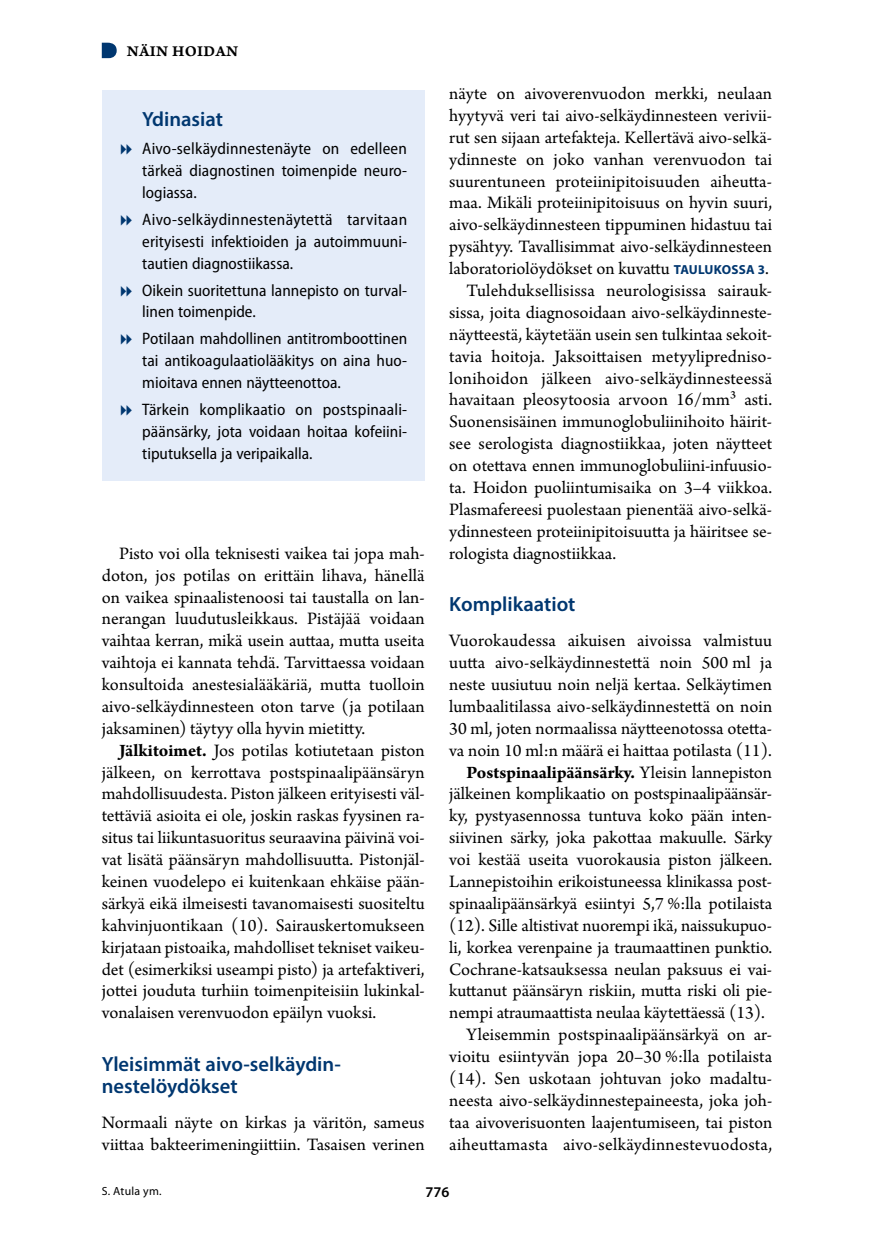
<style>
.page{position:relative;width:874px;height:1241px;background:#fff}
.page>*{position:absolute;margin:0;border:0;box-sizing:border-box;transform-origin:0 0}
.t1{font:600 20.65px/21.9px "Myriad Pro";color:#003770}
.t2{font:18.38px/21.9px "Arno Pro";color:#000;text-align:justify}
.t3{font:700 18.38px "Arno Pro";letter-spacing:-.005em;color:#000}
.t4{font:semi-condensed 16.62px/21.9px "Myriad Pro";color:#000;text-align:justify}
.t5{font:15.75px "Arno Pro Smbd Caption";letter-spacing:.02em;color:#000}
.t6{font:600 14.88px "Myriad Pro";color:#000}
.t7{font:11.9px "Myriad Pro";letter-spacing:.02em;color:#000}
.s1{font-weight:700}
.s2{font-family:"Myriad Pro";font-weight:700;font-size:13.12px;color:#003770}
.s3{font-weight:400}
</style>
<div class="page">
<div style="left:102px;top:90px;width:322px;height:390px;background:#e4ecf9"></div>
<svg style="left:102px;top:43px;width:15px;height:15px"></svg>
<p class="t5" style="left:127px;top:41px;width:113px">NÄIN HOIDAN</p>
<p class="t1" style="left:142px;top:108px;width:82px">Ydinasiat</p>
<p class="t4" style="left:142px;top:137px;width:266px">Aivo-selkäydinnestenäyte on edelleen tärkeä diagnostinen toimenpide neuro&shy;logiassa.</p>
<p class="t4" style="left:142px;top:208px;width:266px">Aivo-selkäydinnestenäytettä tarvitaan erityisesti infektioiden ja autoimmuuni&shy;tautien diagnostiikassa.</p>
<p class="t4" style="left:142px;top:279px;width:266px">Oikein suoritettuna lannepisto on turval&shy;linen toimenpide.</p>
<p class="t4" style="left:142px;top:327px;width:266px">Potilaan mahdollinen antitromboottinen tai antikoagulaatiolääkitys on aina huo&shy;mioitava ennen näytteenottoa.</p>
<p class="t4" style="left:142px;top:398px;width:266px">Tärkein komplikaatio on postspinaali&shy;päänsärky, jota voidaan hoitaa kofeiini&shy;tiputuksella ja veripaikalla.</p>
<p class="t2" style="left:102px;top:543px;width:324px;text-indent:17px">Pisto voi olla teknisesti vaikea tai jopa mah&shy;doton, jos potilas on erittäin lihava, hänellä on vaikea spinaalistenoosi tai taustalla on lan&shy;nerangan luudutusleikkaus. Pistäjää voidaan vaihtaa kerran, mikä usein auttaa, mutta useita vaihtoja ei kannata tehdä. Tarvittaessa voidaan konsultoida anestesialääkäriä, mutta tuolloin aivo-selkäydinnesteen oton tarve (ja potilaan jaksaminen) täytyy olla hyvin mietitty.</p>
<p class="t2" style="left:102px;top:740px;width:324px;text-indent:17px"><span class="s1">Jälkitoimet.</span> Jos potilas kotiutetaan piston jälkeen, on kerrottava postspinaalipäänsäryn mahdollisuudesta. Piston jälkeen erityisesti väl&shy;tettäviä asioita ei ole, joskin raskas fyysinen ra&shy;situs tai liikuntasuoritus seuraavina päivinä voi&shy;vat lisätä päänsäryn mahdollisuutta. Pistonjäl&shy;keinen vuodelepo ei kuitenkaan ehkäise pään&shy;särkyä eikä ilmeisesti tavanomaisesti suositeltu kahvinjuontikaan (10). Sairauskertomukseen kirjataan pistoaika, mahdolliset tekniset vaikeu&shy;det (esimerkiksi useampi pisto) ja artefaktiveri, jottei jouduta turhiin toimenpiteisiin lukinkal&shy;vonalaisen verenvuodon epäilyn vuoksi.</p>
<p class="t1" style="left:102px;top:1052px;width:239px">Yleisimmät aivo-selkäydin&shy;nestelöydökset</p>
<p class="t2" style="left:102px;top:1112px;width:324px">Normaali näyte on kirkas ja väritön, sameus viittaa bakteerimeningiittiin. Tasaisen verinen</p>
<p class="t2" style="left:449px;top:84px;width:324px">näyte on aivoverenvuodon merkki, neulaan</p>
<p class="t2" style="left:449px;top:105px;width:324px">hyytyvä veri tai aivo-selkäydinnesteen verivii-</p>
<p class="t2" style="left:449px;top:127px;width:323px">rut sen sijaan artefakteja. Kellertävä aivo-selkä-</p>
<p class="t2" style="left:449px;top:149px;width:324px">ydinneste on joko vanhan verenvuodon tai</p>
<p class="t2" style="left:449px;top:171px;width:324px">suurentuneen proteiinipitoisuuden aiheutta-</p>
<p class="t2" style="left:449px;top:193px;width:324px">maa. Mikäli proteiinipitoisuus on hyvin suuri,</p>
<p class="t2" style="left:449px;top:215px;width:324px">aivo-selkäydinnesteen tippuminen hidastuu tai</p>
<p class="t2" style="left:449px;top:237px;width:324px">pysähtyy. Tavallisimmat aivo-selkäydinnesteen</p>
<p class="t2" style="left:449px;top:258px;width:321px">laboratoriolöydökset on kuvattu <span class="s2">TAULUKOSSA 3</span>.</p>
<p class="t2" style="left:466px;top:280px;width:307px">Tulehduksellisissa neurologisissa sairauk-</p>
<p class="t2" style="left:449px;top:302px;width:323px">sissa, joita diagnosoidaan aivo-selkäydinneste-</p>
<p class="t2" style="left:449px;top:324px;width:324px">näytteestä, käytetään usein sen tulkintaa sekoit-</p>
<p class="t2" style="left:449px;top:346px;width:324px">tavia hoitoja. Jaksoittaisen metyylipredniso-</p>
<p class="t2" style="left:449px;top:368px;width:324px">lonihoidon jälkeen aivo-selkäydinnesteessä</p>
<p class="t2" style="left:449px;top:390px;width:324px">havaitaan pleosytoosia arvoon 16/mm3 asti.</p>
<p class="t2" style="left:449px;top:412px;width:324px">Suonensisäinen immunoglobuliinihoito häirit-</p>
<p class="t2" style="left:449px;top:433px;width:324px">see serologista diagnostiikkaa, joten näytteet</p>
<p class="t2" style="left:449px;top:455px;width:324px">on otettava ennen immunoglobuliini-infuusio-</p>
<p class="t2" style="left:449px;top:477px;width:324px">ta. Hoidon puoliintumisaika on 3–4 viikkoa.</p>
<p class="t2" style="left:449px;top:499px;width:323px">Plasmafereesi puolestaan pienentää aivo-selkä-</p>
<p class="t2" style="left:449px;top:521px;width:324px">ydinnesteen proteiinipitoisuutta ja häiritsee se-</p>
<p class="t2" style="left:449px;top:543px;width:168px">rologista diagnostiikkaa.</p>
<p class="t1" style="left:449px;top:592px;width:128px">Komplikaatiot</p>
<p class="t2" style="left:449px;top:630px;width:324px">Vuorokaudessa aikuisen aivoissa valmistuu</p>
<p class="t2" style="left:449px;top:652px;width:324px">uutta aivo-selkäydinnestettä noin 500 ml ja</p>
<p class="t2" style="left:449px;top:674px;width:324px">neste uusiutuu noin neljä kertaa. Selkäytimen</p>
<p class="t2" style="left:449px;top:696px;width:324px">lumbaalitilassa aivo-selkäydinnestettä on noin</p>
<p class="t2" style="left:449px;top:718px;width:324px">30 ml, joten normaalissa näytteenotossa otetta-</p>
<p class="t2" style="left:449px;top:740px;width:324px">va noin 10 ml:n määrä ei haittaa potilasta (11).</p>
<p class="t3" style="left:466px;top:761px;width:307px">Postspinaalipäänsärky. <span class="s3">Yleisin lannepiston</span></p>
<p class="t2" style="left:449px;top:783px;width:324px">jälkeinen komplikaatio on postspinaalipäänsär-</p>
<p class="t2" style="left:449px;top:805px;width:324px">ky, pystyasennossa tuntuva koko pään inten-</p>
<p class="t2" style="left:449px;top:827px;width:324px">siivinen särky, joka pakottaa makuulle. Särky</p>
<p class="t2" style="left:449px;top:849px;width:324px">voi kestää useita vuorokausia piston jälkeen.</p>
<p class="t2" style="left:449px;top:871px;width:323px">Lannepistoihin erikoistuneessa klinikassa post-</p>
<p class="t2" style="left:449px;top:893px;width:324px">spinaalipäänsärkyä esiintyi 5,7 %:lla potilaista</p>
<p class="t2" style="left:449px;top:915px;width:324px">(12). Sille altistivat nuorempi ikä, naissukupuo-</p>
<p class="t2" style="left:449px;top:937px;width:324px">li, korkea verenpaine ja traumaattinen punktio.</p>
<p class="t2" style="left:449px;top:958px;width:324px">Cochrane-katsauksessa neulan paksuus ei vai-</p>
<p class="t2" style="left:449px;top:980px;width:324px">kuttanut päänsäryn riskiin, mutta riski oli pie-</p>
<p class="t2" style="left:449px;top:1002px;width:317px">nempi atraumaattista neulaa käytettäessä (13).</p>
<p class="t2" style="left:466px;top:1024px;width:307px">Yleisemmin postspinaalipäänsärkyä on ar-</p>
<p class="t2" style="left:449px;top:1046px;width:324px">vioitu esiintyvän jopa 20–30 %:lla potilaista</p>
<p class="t2" style="left:449px;top:1068px;width:324px">(14). Sen uskotaan johtuvan joko madaltu-</p>
<p class="t2" style="left:449px;top:1090px;width:324px">neesta aivo-selkäydinnestepaineesta, joka joh-</p>
<p class="t2" style="left:449px;top:1111px;width:324px">taa aivoverisuonten laajentumiseen, tai piston</p>
<p class="t2" style="left:449px;top:1133px;width:324px">aiheuttamasta aivo-selkäydinnestevuodosta,</p>
<p class="t7" style="left:102px;top:1183px;width:61px">S. Atula ym.</p>
<p class="t6" style="left:425px;top:1182px;width:25px">776</p>
</div>
